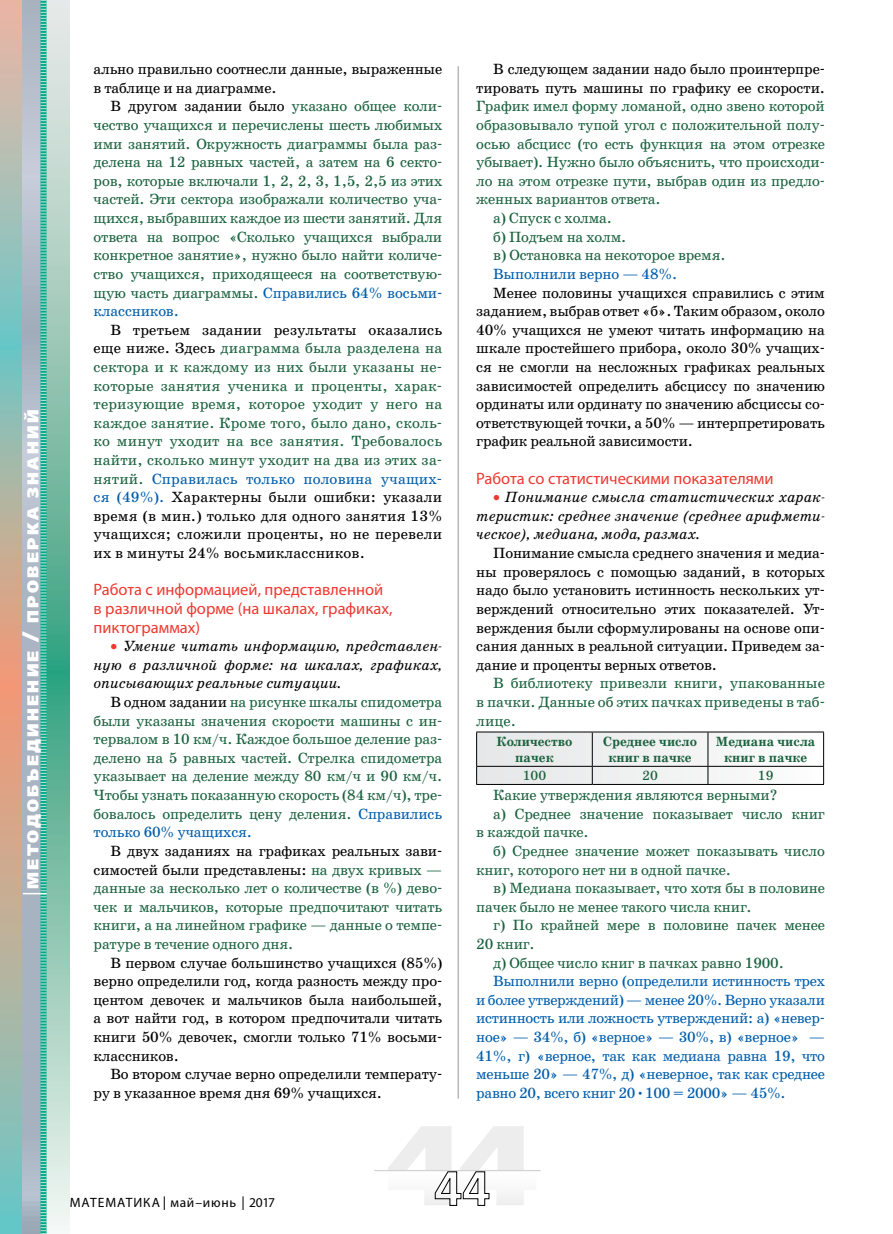
<style>
.page{position:relative;width:893px;height:1234px;background:#fff}
.page>*{position:absolute;margin:0;border:0;box-sizing:border-box;transform-origin:0 0}
.t1{font:16.5px/18.6px "Myriad Pro";color:#ef3830}
.t2{font:800 15.75px "Free Set";letter-spacing:.145em;color:#fff}
.t3{font:15px/18.6px "School";letter-spacing:-.01em;color:#1a623e;text-align:justify}
.t4{font:15px/18.6px "School";letter-spacing:-.01em;color:#000;text-align:justify}
.t5{font:15px/18.6px "School";letter-spacing:-.02em;color:#005dac;text-align:justify}
.t6{font:italic 15px/18.6px "School";letter-spacing:-.01em;color:#000;text-align:justify}
.t7{font:700 13.5px/16.2px "School";color:#1a623e;text-align:center}
.t8{font:13.5px "Myriad Pro";letter-spacing:.05em;color:#000}
.t9{font:13.5px "School";color:#1a623e}
.s1{font-size:22.5px}
.s2{color:#000}
.s3{color:#005dac}
.s4{color:#ef3830}
</style>
<div class="page">
<svg style="left:164px;top:1196px;width:1px;height:13px"></svg>
<svg style="left:243px;top:1196px;width:1px;height:13px"></svg>
<hr style="left:375px;top:1170px;width:166px;height:1px;background:#d1d3d4">
<svg style="left:434px;top:1171px;width:56px;height:34px"></svg>
<hr style="left:458px;top:66px;width:1px;height:1032px;background:#b6b8ba">
<hr style="left:374px;top:1169px;width:166px;height:1px;background:#d1d3d4">
<svg style="left:48px;top:0;width:22px;height:1231px;background:#97c9b7"></svg>
<svg style="left:0;top:0;width:23px;height:1233px;background:#b2b5a5"></svg>
<svg style="left:23px;top:0;width:16px;height:1233px;background:#afb8c6"></svg>
<svg style="left:39px;top:0;width:9px;height:1233px;background:#60bdab"></svg>
<svg style="left:476px;top:731px;width:348px;height:53px"></svg>
<hr style="left:23px;top:892px;width:24px;height:2px;background:#fff">
<p class="t2" style="left:23px;top:888px;width:480px;rotate:-90deg">методобъединение <span class="s1">/</span> проверка знаний</p>
<p class="t4" style="left:94px;top:60px;width:350px">ально правильно соотнесли данные, выраженные в таблице и на диаграмме.</p>
<p class="t3" style="left:94px;top:97px;width:350px;text-indent:17px"><span class="s2">В другом задании было</span> указано общее коли&shy;чество учащихся и перечислены шесть любимых ими занятий. Окружность диаграммы была раз&shy;делена на 12 равных частей, а затем на 6 секто&shy;ров, которые включали 1, 2, 2, 3, 1,5, 2,5 из этих частей. Эти сектора изображали количество уча&shy;щихся, выбравших каждое из шести занятий. Для ответа на вопрос «Сколько учащихся выбрали конкретное занятие», нужно было найти количе&shy;ство учащихся, приходящееся на соответствую&shy;щую часть диаграммы. <span class="s3">Справились 64% восьми&shy;классников.</span></p>
<p class="t3" style="left:94px;top:320px;width:350px;text-indent:17px"><span class="s2">В третьем задании результаты оказались еще ниже. Здесь</span> диаграмма была разделена на сектора и к каждому из них были указаны не&shy;которые занятия ученика и проценты, харак&shy;теризующие время, которое уходит у него на каждое занятие. Кроме того, было дано, сколь&shy;ко минут уходит на все занятия. Требовалось найти, сколько минут уходит на два из этих за&shy;нятий. <span class="s3">Справилась только половина учащих&shy;ся (49%).</span> <span class="s2">Характерны были ошибки: указали время (в мин.) только для одного занятия 13% учащихся; сложили проценты, но не перевели их в минуты 24% восьмиклассников.</span></p>
<p class="t1" style="left:94px;top:580px;width:300px">Работа с информацией, представленной в различной форме (на шкалах, графиках, пиктограммах)</p>
<p class="t6" style="left:94px;top:637px;width:350px;text-indent:17px"><span class="s4">•</span> Умение читать информацию, представлен&shy;ную в различной форме: на шкалах, графиках, описывающих реальные ситуации.</p>
<p class="t3" style="left:94px;top:692px;width:350px;text-indent:17px"><span class="s2">В одном задании</span> на рисунке шкалы спидометра были указаны значения скорости машины с ин&shy;тервалом в 10 км/ч. Каждое большое деление раз&shy;делено на 5 равных частей. Стрелка спидометра указывает на деление между 80 км/ч и 90 км/ч.<br>Чтобы узнать показанную скорость (84 км/ч), тре&shy;бовалось определить цену деления. <span class="s3">Справились только 60% учащихся.</span></p>
<p class="t3" style="left:94px;top:841px;width:350px;text-indent:17px"><span class="s2">В двух заданиях на графиках реальных зави&shy;симостей были представлены:</span> на двух кривых — данные за несколько лет о количестве (в %) дево&shy;чек и мальчиков, которые предпочитают читать книги, а на линейном графике — данные о темпе&shy;ратуре в течение одного дня.</p>
<p class="t4" style="left:94px;top:953px;width:350px;text-indent:17px">В первом случае большинство учащихся (85%) верно определили год, когда разность между про&shy;центом девочек и мальчиков была наибольшей, а вот найти год, в котором предпочитали читать книги 50% девочек, смогли только 71% восьми&shy;классников.</p>
<p class="t4" style="left:94px;top:1064px;width:350px;text-indent:17px">Во втором случае верно определили температу&shy;ру в указанное время дня 69% учащихся.</p>
<p class="t4" style="left:476px;top:60px;width:350px;text-align:right">В следующем задании надо было проинтерпре&shy;тировать путь машины по графику ее скорости.</p>
<p class="t3" style="left:476px;top:97px;width:350px">График имел форму ломаной, одно звено которой</p>
<p class="t3" style="left:476px;top:116px;width:350px">образовывало тупой угол с положительной полу-</p>
<p class="t3" style="left:476px;top:134px;width:350px">осью абсцисс (то есть функция на этом отрезке</p>
<p class="t3" style="left:476px;top:153px;width:350px">убывает). Нужно было объяснить, что происходи-</p>
<p class="t3" style="left:476px;top:171px;width:350px">ло на этом отрезке пути, выбрав один из предло-</p>
<p class="t3" style="left:476px;top:190px;width:186px">женных вариантов ответа.</p>
<p class="t3" style="left:493px;top:209px;width:120px">а) Спуск с холма.</p>
<p class="t3" style="left:493px;top:227px;width:135px">б) Подъем на холм.</p>
<p class="t3" style="left:493px;top:246px;width:234px">в) Остановка на некоторое время.</p>
<p class="t5" style="left:493px;top:264px;width:186px">Выполнили верно — 48%.</p>
<p class="t4" style="left:476px;top:283px;width:350px;text-indent:17px">Менее половины учащихся справились с этим заданием, выбрав ответ «б». Таким образом, около 40% учащихся не умеют читать информацию на шкале простейшего прибора, около 30% учащих&shy;ся не смогли на несложных графиках реальных зависимостей определить абсциссу по значению ординаты или ординату по значению абсциссы со&shy;ответствующей точки, а 50% — интерпретировать график реальной зависимости.</p>
<p class="t1" style="left:476px;top:468px;width:299px">Работа со статистическими показателями</p>
<p class="t6" style="left:476px;top:488px;width:350px;text-indent:17px"><span class="s4">•</span> Понимание смысла статистических харак&shy;теристик: среднее значение (среднее арифмети&shy;ческое), медиана, мода, размах.</p>
<p class="t4" style="left:476px;top:543px;width:350px;text-indent:17px">Понимание смысла среднего значения и медиа&shy;ны проверялось с помощью заданий, в которых надо было установить истинность нескольких ут&shy;верждений относительно этих показателей. Ут&shy;верждения были сформулированы на основе опи&shy;сания данных в реальной ситуации. Приведем за&shy;дание и проценты верных ответов.</p>
<p class="t3" style="left:476px;top:674px;width:350px;text-indent:17px">В библиотеку привезли книги, упакованные в пачки. Данные об этих пачках приведены в таб&shy;лице.</p>
<p class="t7" style="left:496px;top:733px;width:78px">Количество пачек</p>
<p class="t7" style="left:603px;top:733px;width:95px">Среднее число книг в пачке</p>
<p class="t7" style="left:716px;top:733px;width:101px">Медиана числа книг в пачке</p>
<p class="t9" style="left:523px;top:767px;width:25px">100</p>
<p class="t9" style="left:642px;top:767px;width:17px">20</p>
<p class="t9" style="left:758px;top:767px;width:17px">19</p>
<p class="t3" style="left:493px;top:785px;width:286px">Какие утверждения являются верными?</p>
<p class="t3" style="left:493px;top:804px;width:333px">а) Среднее значение показывает число книг</p>
<p class="t3" style="left:476px;top:822px;width:114px">в каждой пачке.</p>
<p class="t3" style="left:493px;top:841px;width:333px">б) Среднее значение может показывать число</p>
<p class="t3" style="left:476px;top:860px;width:256px">книг, которого нет ни в одной пачке.</p>
<p class="t3" style="left:493px;top:878px;width:333px">в) Медиана показывает, что хотя бы в половине</p>
<p class="t3" style="left:476px;top:897px;width:277px">пачек было не менее такого числа книг.</p>
<p class="t3" style="left:493px;top:915px;width:333px">г) По крайней мере в половине пачек менее</p>
<p class="t3" style="left:476px;top:934px;width:60px">20 книг.</p>
<p class="t3" style="left:493px;top:953px;width:292px">д) Общее число книг в пачках равно 1900.</p>
<p class="t5" style="left:476px;top:971px;width:350px;text-indent:17px">Выполнили верно (определили истинность трех и более утверждений) — менее 20%. Верно указали истинность или ложность утверждений: а) «невер&shy;ное» — 34%, б) «верное» — 30%, в) «верное» — 41%, г) «верное, так как медиана равна 19, что меньше 20» — 47%, д) «неверное, так как среднее равно 20, всего книг 20•100 = 2000» — 45%.</p>
<p class="t8" style="left:70px;top:1193px;width:10px">математика</p>
<p class="t8" style="left:170px;top:1193px;width:106px">май–июнь 2017</p>
</div>
